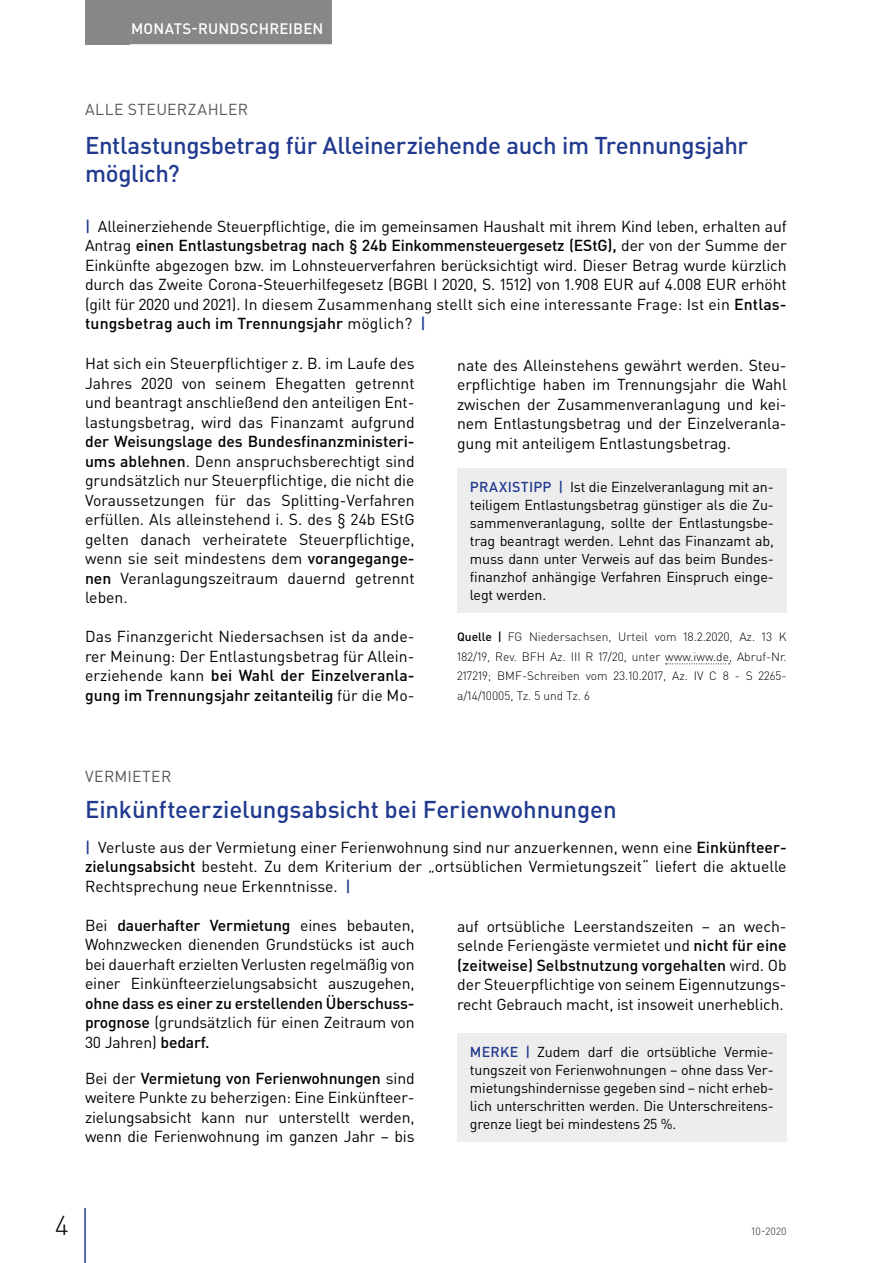
<style>
.page{position:relative;width:893px;height:1263px;background:#fff}
.page>*{position:absolute;margin:0;border:0;box-sizing:border-box;transform-origin:0 0}
.t1{font:300 27px "DIN Pro";color:#000}
.t2{font:500 24px/28.5px "DIN Pro";letter-spacing:-.01em;color:#213a8f}
.t3{font:15.75px/19.5px "DIN Pro";letter-spacing:-.005em;color:#000;text-align:justify}
.t4{font:500 15.75px/19.5px "DIN Pro";letter-spacing:-.01em;color:#000;text-align:justify}
.t5{font:15.75px "DIN Pro";letter-spacing:.025em;color:#575756}
.t6{font:500 15px "DIN Pro";letter-spacing:.015em;color:#fff}
.t7{font:14.25px/18px "DIN Pro";letter-spacing:-.01em;color:#000;text-align:justify}
.t8{font:300 12px/19.5px "DIN Pro";color:#000;text-align:justify}
.t9{font:10.5px "DIN Pro";color:#575756}
.s1{font-weight:500;color:#213a8f}
.s2{font-weight:500}
.s3{font-weight:400}
</style>
<div class="page">
<div style="left:85px;top:0;width:45px;height:44px;background:#878787"></div>
<hr style="left:84px;top:1208px;width:2px;height:55px;background:#213a8f">
<div style="left:122px;top:0;width:210px;height:44px;background:#878787"></div>
<svg style="left:666px;top:663px;width:64px;height:1px"></svg>
<div style="left:457px;top:468px;width:330px;height:144px;background:#ededed"></div>
<div style="left:457px;top:1033px;width:330px;height:108px;background:#ededed"></div>
<p class="t6" style="left:131px;top:18px;width:194px">MONATS-RUNDSCHREIBEN</p>
<p class="t5" style="left:85px;top:98px;width:165px">ALLE STEUERZAHLER</p>
<h2 class="t2" style="left:85px;top:130px;width:664px">Entlastungsbetrag für Alleinerziehende auch im Trennungsjahr möglich?</h2>
<p class="t3" style="left:85px;top:216px;width:703px"><span class="s1">|</span> Alleinerziehende Steuerpflichtige, die im gemeinsamen Haushalt mit ihrem Kind leben, erhalten auf Antrag <span class="s2">einen Entlastungsbetrag nach § 24b Einkommensteuergesetz (EStG),</span> der von der Summe der Einkünfte abgezogen bzw. im Lohnsteuerverfahren berücksichtigt wird. Dieser Betrag wurde kürzlich durch das Zweite Corona-Steuerhilfegesetz (BGBl I 2020, S. 1512) von 1.908 EUR auf 4.008 EUR erhöht (gilt für 2020 und 2021). In diesem Zusammenhang stellt sich eine interessante Frage: Ist ein <span class="s2">Entlas&shy;tungsbetrag auch im Trennungsjahr</span> möglich? <span class="s1">|</span></p>
<p class="t3" style="left:85px;top:353px;width:331px">Hat sich ein Steuerpflichtiger z. B. im Laufe des Jahres 2020 von seinem Ehegatten getrennt und beantragt anschließend den anteiligen Ent&shy;lastungsbetrag, wird das Finanzamt aufgrund</p>
<p class="t3" style="left:85px;top:431px;width:331px"><span class="s2">der Weisungslage des Bundesfinanzministeri&shy;ums ablehnen</span>. Denn anspruchsberechtigt sind grundsätzlich nur Steuerpflichtige, die nicht die Voraussetzungen für das Splitting-Verfahren erfüllen. Als alleinstehend i. S. des § 24b EStG gelten danach verheiratete Steuerpflichtige, wenn sie seit mindestens dem <span class="s2">vorangegange&shy;nen</span> Veranlagungszeitraum dauernd getrennt leben.</p>
<p class="t3" style="left:85px;top:626px;width:331px">Das Finanzgericht Niedersachsen ist da ande&shy;rer Meinung: Der Entlastungsbetrag für Allein&shy;erziehende kann <span class="s2">bei Wahl der Einzelveranla&shy;gung im Trennungsjahr zeitanteilig</span> für die Mo-</p>
<p class="t3" style="left:457px;top:355px;width:331px">nate des Alleinstehens gewährt werden. Steu&shy;erpflichtige haben im Trennungsjahr die Wahl zwischen der Zusammenveranlagung und kei&shy;nem Entlastungsbetrag und der Einzelveranla&shy;gung mit anteiligem Entlastungsbetrag.</p>
<p class="t7" style="left:470px;top:477px;width:306px"><span class="s1">PRAXISTIPP |</span> Ist die Einzelveranlagung mit an&shy;teiligem Entlastungsbetrag günstiger als die Zu&shy;sammenveranlagung, sollte der Entlastungsbe&shy;trag beantragt werden. Lehnt das Finanzamt ab, muss dann unter Verweis auf das beim Bundes&shy;finanzhof anhängige Verfahren Einspruch einge&shy;legt werden.</p>
<p class="t8" style="left:457px;top:627px;width:331px"><span class="s2">Quelle |</span> FG Niedersachsen, Urteil vom 18.2.2020, Az. 13 K 182/19, Rev. BFH Az. III R 17/20, unter www.iww.de, Abruf-Nr.<br>217219; BMF-Schreiben vom 23.10.2017, Az. IV C 8 - S 2265- a/14/10005, Tz. 5 und Tz. 6</p>
<p class="t5" style="left:85px;top:766px;width:88px">VERMIETER</p>
<h2 class="t2" style="left:85px;top:794px;width:533px">Einkünfteerzielungsabsicht bei Ferienwohnungen</h2>
<p class="t3" style="left:85px;top:837px;width:703px"><span class="s1">|</span> Verluste aus der Vermietung einer Ferienwohnung sind nur anzuerkennen, wenn eine <span class="s2">Einkünfteer&shy;zielungsabsicht</span> besteht. Zu dem Kriterium der „ortsüblichen Vermietungszeit“ liefert die aktuelle Rechtsprechung neue Erkenntnisse. <span class="s1">|</span></p>
<p class="t3" style="left:85px;top:915px;width:331px">Bei <span class="s2">dauerhafter Vermietung</span> eines bebauten, Wohnzwecken dienenden Grundstücks ist auch bei dauerhaft erzielten Verlusten regelmäßig von einer Einkünfteerzielungsabsicht auszugehen,</p>
<p class="t4" style="left:85px;top:993px;width:331px">ohne dass es einer zu erstellenden Überschuss&shy;prognose <span class="s3">(grundsätzlich für einen Zeitraum von 30 Jahren)</span> bedarf.</p>
<p class="t3" style="left:85px;top:1068px;width:331px">Bei der <span class="s2">Vermietung von Ferienwohnungen</span> sind weitere Punkte zu beherzigen: Eine Einkünfteer&shy;zielungsabsicht kann nur unterstellt werden, wenn die Ferienwohnung im ganzen Jahr – bis</p>
<p class="t3" style="left:457px;top:916px;width:331px">auf ortsübliche Leerstandszeiten – an wech&shy;selnde Feriengäste vermietet und <span class="s2">nicht für eine (zeitweise) Selbstnutzung vorgehalten</span> wird. Ob der Steuerpflichtige von seinem Eigennutzungs&shy;recht Gebrauch macht, ist insoweit unerheblich.</p>
<p class="t7" style="left:470px;top:1042px;width:306px"><span class="s1">MERKE |</span> Zudem darf die ortsübliche Vermie&shy;tungszeit von Ferienwohnungen – ohne dass Ver&shy;mietungshindernisse gegeben sind – nicht erheb&shy;lich unterschritten werden. Die Unterschreitens&shy;grenze liegt bei mindestens 25 %.</p>
<h1 class="t1" style="left:55px;top:1207px;width:15px">4</h1>
<p class="t9" style="left:752px;top:1224px;width:37px">10-2020</p>
</div>
